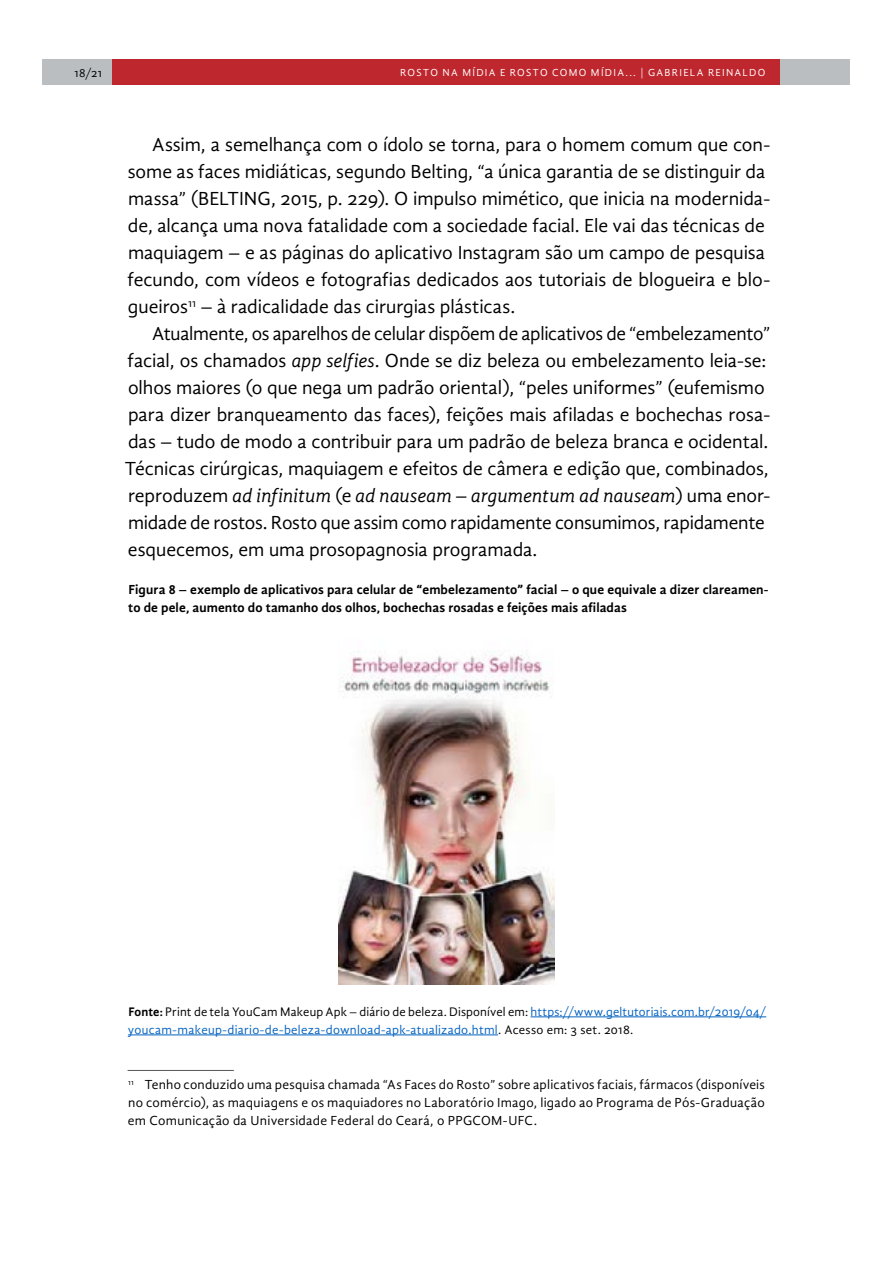
<style>
.page{position:relative;width:893px;height:1263px;background:#fff}
.page>*{position:absolute;margin:0;border:0;box-sizing:border-box;transform-origin:0 0}
.t1{font:19.5px/27px "Gandhi Sans";letter-spacing:-.005em;color:#000}
.t2{font:13.5px/18px "Gandhi Sans";letter-spacing:.02em;color:#000;text-align:justify}
.t3{font:700 13.5px/18px "Gandhi Sans";letter-spacing:.005em;color:#000}
.t4{font:12.75px/18px "Gandhi Sans";letter-spacing:.015em;color:#0563c1}
.t5{font:12px "Gandhi Sans";color:#000}
.t6{font:10.5px "Gandhi Sans";letter-spacing:.125em;color:#fff}
.s1{font-style:italic}
.s2{font-weight:700;color:#000}
.s3{color:#000}
</style>
<div class="page">
<div style="left:43px;top:60px;width:807px;height:25px;background:#babec1"></div>
<div style="left:113px;top:60px;width:667px;height:25px;background:#be272e"></div>
<hr style="left:531px;top:1016px;width:235px;height:1px;background:#0563c1">
<hr style="left:128px;top:1034px;width:370px;height:1px;background:#0563c1">
<hr style="left:128px;top:1070px;width:106px;height:1px;background:#575756">
<img style="left:338px;top:651px;width:217px;height:333px">
<p class="t5" style="left:75px;top:66px;width:29px">18/21</p>
<p class="t6" style="left:400px;top:67px;width:16px">Rosto</p>
<p class="t6" style="left:443px;top:67px;width:41px">na mídia</p>
<p class="t6" style="left:500px;top:67px;width:19px">e rosto</p>
<p class="t6" style="left:552px;top:67px;width:10px">como</p>
<p class="t6" style="left:591px;top:67px;width:21px">mídia</p>
<p class="t6" style="left:626px;top:67px;width:39px">... | Gabriela</p>
<p class="t6" style="left:708px;top:67px;width:16px">Reinaldo</p>
<p class="t1" style="left:128px;top:131px;width:644px;text-indent:25px">Assim, a semelhança com o ídolo se torna, para o homem comum que con&shy;some as faces midiáticas, segundo Belting, “a única garantia de se distinguir da massa” (BELTING, 2015, p. 229). O impulso mimético, que inicia na modernida&shy;de, alcança uma nova fatalidade com a sociedade facial. Ele vai das técnicas de maquiagem – e as páginas do aplicativo Instagram são um campo de pesquisa fecundo, com vídeos e fotografias dedicados aos tutoriais de blogueira e blo&shy;gueiros<sup>11</sup> – à radicalidade das cirurgias plásticas.</p>
<p class="t1" style="left:124px;top:320px;width:648px;text-indent:28px">Atualmente, os aparelhos de celular dispõem de aplicativos de “embelezamento” facial, os chamados <span class="s1">app selfies</span>. Onde se diz beleza ou embelezamento leia-se: olhos maiores (o que nega um padrão oriental), “peles uniformes” (eufemismo para dizer branqueamento das faces), feições mais afiladas e bochechas rosa&shy;das – tudo de modo a contribuir para um padrão de beleza branca e ocidental.<br>Técnicas cirúrgicas, maquiagem e efeitos de câmera e edição que, combinados, reproduzem <span class="s1">ad infinitum</span> (e <span class="s1">ad nauseam – argumentum ad nauseam</span>) uma enor&shy;midade de rostos. Rosto que assim como rapidamente consumimos, rapidamente esquecemos, em uma prosopagnosia programada.</p>
<p class="t3" style="left:128px;top:580px;width:642px">Figura 8 – exemplo de aplicativos para celular de “embelezamento” facial – o que equivale a dizer clareamen&shy;to de pele, aumento do tamanho dos olhos, bochechas rosadas e feições mais afiladas</p>
<p class="t4" style="left:128px;top:1002px;width:640px"><span class="s2">Fonte:</span> <span class="s3">Print de tela YouCam Makeup Apk – diário de beleza. Disponível em:</span> https://www.geltutoriais.com.br/2019/04/ youcam-makeup-diario-de-beleza-download-apk-atualizado.html<span class="s3">. Acesso em: 3 set. 2018.</span></p>
<p class="t2" style="left:128px;top:1076px;width:638px"><sup>11</sup> Tenho conduzido uma pesquisa chamada “As Faces do Rosto” sobre aplicativos faciais, fármacos (disponíveis no comércio), as maquiagens e os maquiadores no Laboratório Imago, ligado ao Programa de Pós-Graduação em Comunicação da Universidade Federal do Ceará, o PPGCOM-UFC.</p>
</div>
